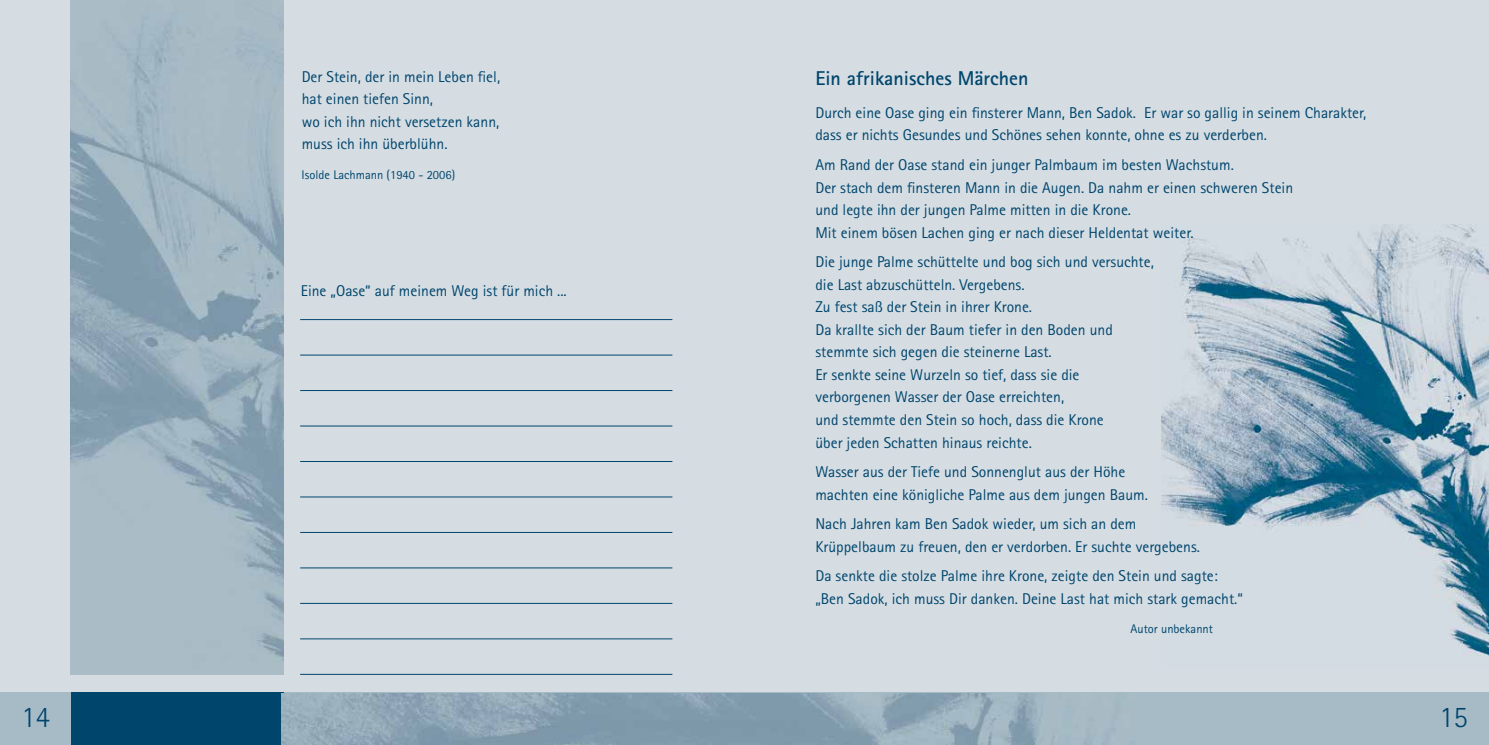
<style>
.page{position:relative;width:1489px;height:745px;background:#fff}
.page>*{position:absolute;margin:0;border:0;box-sizing:border-box;transform-origin:0 0}
.t1{font:300 30px "Rotis Sans Serif Std";color:#00456c}
.t2{font:700 20px "Rotis Sans Serif Std";color:#00456c}
.t3{font:15.62px/22.5px "Rotis Sans Serif Std";color:#00456c}
.t4{font:12.5px "Rotis Sans Serif Std";color:#00456c}
</style>
<div class="page">
<div style="left:0;top:0;width:1488px;height:744px;background:#d5dde3"></div>
<div style="left:0;top:691px;width:1488px;height:53px;background:#a7bbc7"></div>
<div style="left:71px;top:691px;width:212px;height:53px;background:#00456c"></div>
<img style="left:1161px;top:224px;width:327px;height:432px">
<img style="left:282px;top:693px;width:822px;height:51px">
<img style="left:71px;top:0;width:212px;height:673px">
<hr style="left:300px;top:319px;width:372px;height:1px;background:#00456c">
<hr style="left:300px;top:354px;width:372px;height:1px;background:#00456c">
<hr style="left:300px;top:390px;width:372px;height:1px;background:#00456c">
<hr style="left:300px;top:425px;width:372px;height:1px;background:#00456c">
<hr style="left:300px;top:461px;width:372px;height:1px;background:#00456c">
<hr style="left:300px;top:496px;width:372px;height:1px;background:#00456c">
<hr style="left:300px;top:531px;width:372px;height:1px;background:#00456c">
<hr style="left:300px;top:567px;width:372px;height:1px;background:#00456c">
<hr style="left:300px;top:602px;width:372px;height:1px;background:#00456c">
<hr style="left:300px;top:638px;width:372px;height:1px;background:#00456c">
<hr style="left:300px;top:673px;width:372px;height:1px;background:#00456c">
<p class="t3" style="left:302px;top:65px;width:200px">Der Stein, der in mein Leben fiel, hat einen tiefen Sinn,<br>wo ich ihn nicht versetzen kann, muss ich ihn überblühn.</p>
<p class="t4" style="left:301px;top:167px;width:155px">Isolde Lachmann (1940 - 2006)</p>
<p class="t3" style="left:301px;top:279px;width:267px">Eine „Oase“ auf meinem Weg ist für mich ...</p>
<p class="t2" style="left:815px;top:65px;width:214px">Ein afrikanisches Märchen</p>
<p class="t3" style="left:815px;top:101px;width:552px">Durch eine Oase ging ein finsterer Mann, Ben Sadok. Er war so gallig in seinem Charakter, dass er nichts Gesundes und Schönes sehen konnte, ohne es zu verderben.</p>
<p class="t3" style="left:815px;top:153px;width:479px">Am Rand der Oase stand ein junger Palmbaum im besten Wachstum.<br>Der stach dem finsteren Mann in die Augen. Da nahm er einen schweren Stein und legte ihn der jungen Palme mitten in die Krone.<br>Mit einem bösen Lachen ging er nach dieser Heldentat weiter.</p>
<p class="t3" style="left:815px;top:250px;width:340px">Die junge Palme schüttelte und bog sich und versuchte, die Last abzuschütteln. Vergebens.<br>Zu fest saß der Stein in ihrer Krone.<br>Da krallte sich der Baum tiefer in den Boden und stemmte sich gegen die steinerne Last.<br>Er senkte seine Wurzeln so tief, dass sie die verborgenen Wasser der Oase erreichten,<br>und stemmte den Stein so hoch, dass die Krone<br>über jeden Schatten hinaus reichte.</p>
<p class="t3" style="left:815px;top:460px;width:334px">Wasser aus der Tiefe und Sonnenglut aus der Höhe machten eine königliche Palme aus dem jungen Baum.</p>
<p class="t3" style="left:815px;top:512px;width:386px">Nach Jahren kam Ben Sadok wieder, um sich an dem<br>Krüppelbaum zu freuen, den er verdorben. Er suchte vergebens.</p>
<p class="t3" style="left:815px;top:564px;width:429px">Da senkte die stolze Palme ihre Krone, zeigte den Stein und sagte: „Ben Sadok, ich muss Dir danken. Deine Last hat mich stark gemacht.“</p>
<p class="t4" style="left:1130px;top:621px;width:84px">Autor unbekannt</p>
<h1 class="t1" style="left:21px;top:698px;width:30px">14</h1>
<h1 class="t1" style="left:1438px;top:698px;width:30px">15</h1>
</div>
